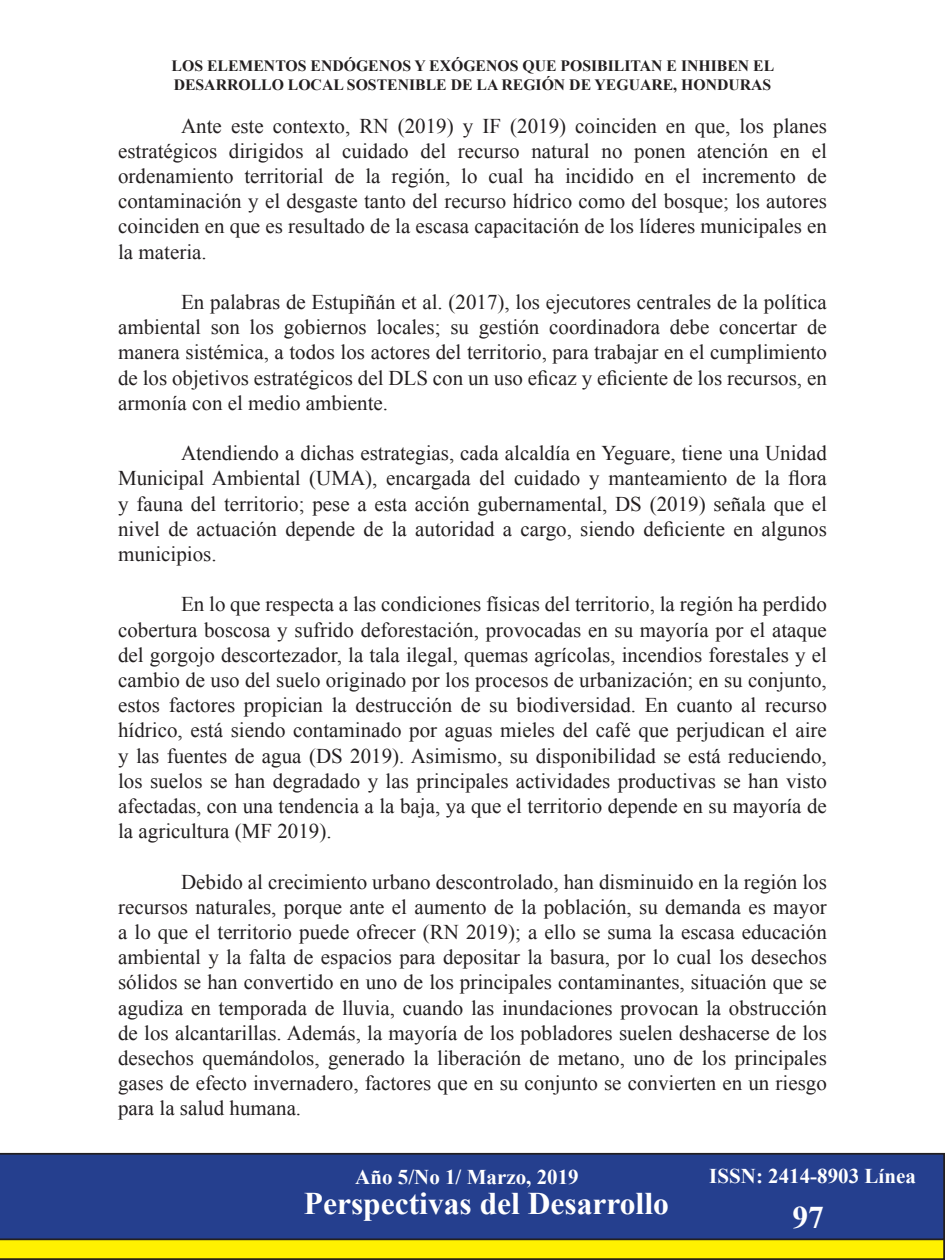
<style>
.page{position:relative;width:945px;height:1260px;background:#fff}
.page>*{position:absolute;margin:0;border:0;box-sizing:border-box;transform-origin:0 0}
.t1{font:700 31.5px "Times New Roman";color:#fff}
.t2{font:21px/25.2px "Times New Roman";color:#231f20;text-align:justify}
.t3{font:700 21px "Times New Roman";color:#fff}
.t4{font:700 15.75px/18.9px "Times New Roman";color:#231f20}
</style>
<div class="page">
<svg style="left:0;top:1240px;width:945px;height:20px;background:#e8db04"></svg>
<div style="left:0;top:1153px;width:945px;height:87px;background:#253f8e"></div>
<p class="t4" style="left:172px;top:56px;width:604px">LOS ELEMENTOS ENDÓGENOS Y EXÓGENOS QUE POSIBILITAN E INHIBEN EL<br>DESARROLLO LOCAL SOSTENIBLE DE LA REGIÓN DE YEGUARE, HONDURAS</p>
<p class="t2" style="left:118px;top:112px;width:710px;text-indent:63px">Ante este contexto, RN (2019) y IF (2019) coinciden en que, los planes estratégicos dirigidos al cuidado del recurso natural no ponen atención en el ordenamiento territorial de la región, lo cual ha incidido en el incremento de contaminación y el desgaste tanto del recurso hídrico como del bosque; los autores coinciden en que es resultado de la escasa capacitación de los líderes municipales en la materia.</p>
<p class="t2" style="left:118px;top:289px;width:710px;text-indent:63px">En palabras de Estupiñán et al. (2017), los ejecutores centrales de la política ambiental son los gobiernos locales; su gestión coordinadora debe concertar de manera sistémica, a todos los actores del territorio, para trabajar en el cumplimiento de los objetivos estratégicos del DLS con un uso eficaz y eficiente de los recursos, en armonía con el medio ambiente.</p>
<p class="t2" style="left:118px;top:440px;width:710px;text-indent:63px">Atendiendo a dichas estrategias, cada alcaldía en Yeguare, tiene una Unidad Municipal Ambiental (UMA), encargada del cuidado y manteamiento de la flora y fauna del territorio; pese a esta acción gubernamental, DS (2019) señala que el nivel de actuación depende de la autoridad a cargo, siendo deficiente en algunos municipios.</p>
<p class="t2" style="left:118px;top:591px;width:710px;text-indent:63px">En lo que respecta a las condiciones físicas del territorio, la región ha perdido cobertura boscosa y sufrido deforestación, provocadas en su mayoría por el ataque del gorgojo descortezador, la tala ilegal, quemas agrícolas, incendios forestales y el cambio de uso del suelo originado por los procesos de urbanización; en su conjunto, estos factores propician la destrucción de su biodiversidad. En cuanto al recurso hídrico, está siendo contaminado por aguas mieles del café que perjudican el aire y las fuentes de agua (DS 2019). Asimismo, su disponibilidad se está reduciendo, los suelos se han degradado y las principales actividades productivas se han visto afectadas, con una tendencia a la baja, ya que el territorio depende en su mayoría de la agricultura (MF 2019).</p>
<p class="t2" style="left:118px;top:868px;width:710px;text-indent:63px">Debido al crecimiento urbano descontrolado, han disminuido en la región los recursos naturales, porque ante el aumento de la población, su demanda es mayor a lo que el territorio puede ofrecer (RN 2019); a ello se suma la escasa educación ambiental y la falta de espacios para depositar la basura, por lo cual los desechos sólidos se han convertido en uno de los principales contaminantes, situación que se agudiza en temporada de lluvia, cuando las inundaciones provocan la obstrucción de los alcantarillas. Además, la mayoría de los pobladores suelen deshacerse de los desechos quemándolos, generado la liberación de metano, uno de los principales gases de efecto invernadero, factores que en su conjunto se convierten en un riesgo para la salud humana.</p>
<p class="t3" style="left:355px;top:1162px;width:225px">Año 5/No 1/ Marzo, 2019</p>
<p class="t3" style="left:709px;top:1161px;width:208px">ISSN: 2414-8903 Línea</p>
<h1 class="t1" style="left:304px;top:1181px;width:367px">Perspectivas del Desarrollo</h1>
<h1 class="t1" style="left:792px;top:1194px;width:33px">97</h1>
</div>
